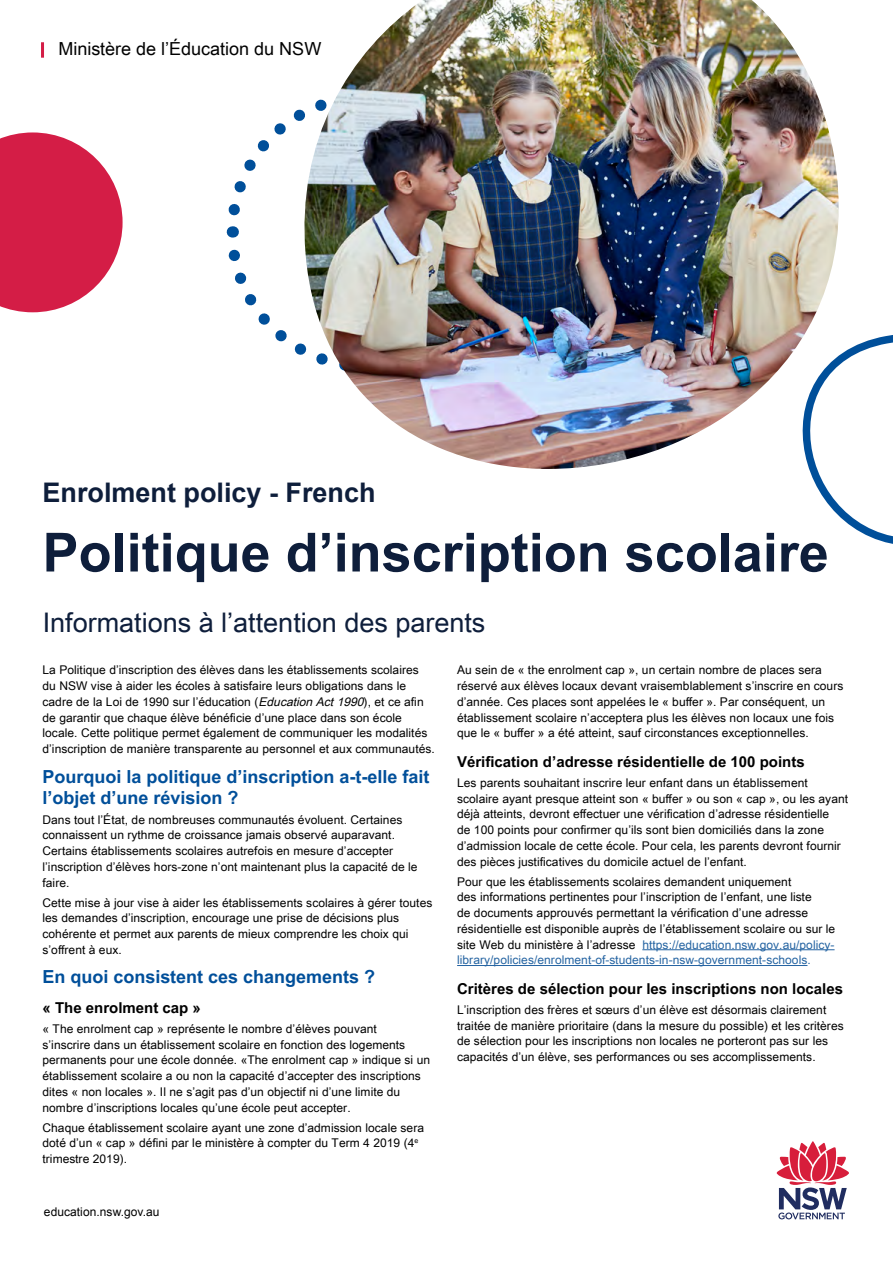
<style>
.page{position:relative;width:893px;height:1263px;background:#fff}
.page>*{position:absolute;margin:0;border:0;box-sizing:border-box;transform-origin:0 0}
.t1{font:700 54px "Arial Unicode MS";color:#0e1e3b}
.t2{font:27px "Arial Unicode MS";color:#0e1e3b}
.t3{font:700 27px "Arial";color:#0e1e3b}
.t4{font:700 18px/21px "Arial Unicode MS";color:#004f9a}
.Line_1{font:18px "Arial Unicode MS";color:#000}
.t5{font:700 15px "Arial Unicode MS";color:#000}
.t6{font:12px/15.8px "Arial Unicode MS";letter-spacing:.005em;color:#000}
.t7{font:12px "Arial";letter-spacing:.005em;color:#000}
.s1{font-style:italic}
.s2{color:#2564a2}
</style>
<div class="page">
<svg style="left:226px;top:109px;width:77px;height:246px"></svg>
<svg style="left:0;top:132px;width:123px;height:180px"></svg>
<svg style="left:776px;top:1141px;width:73px;height:78px"></svg>
<hr style="left:642px;top:949px;width:193px;height:1px;background:#2564a2">
<hr style="left:457px;top:965px;width:350px;height:1px;background:#2564a2">
<img style="left:303px;top:0;width:536px;height:469px">
<svg style="left:755px;top:315px;width:138px;height:229px"></svg>
<hr style="left:41px;top:42px;width:3px;height:16px;background:#d41d46">
<p class="Line_1" style="left:59px;top:36px;width:264px">Ministère de l’Éducation du NSW</p>
<h2 class="t3" style="left:43px;top:474px;width:335px">Enrolment policy - French</h2>
<h1 class="t1" style="left:43px;top:513px;width:788px">Politique d’inscription scolaire</h1>
<h2 class="t2" style="left:43px;top:603px;width:444px">Informations à l’attention des parents</h2>
<p class="t6" style="left:43px;top:662px;width:394px">La Politique d’inscription des élèves dans les établissements scolaires du NSW vise à aider les écoles à satisfaire leurs obligations dans le cadre de la Loi de 1990 sur l’éducation (<span class="s1">EducationAct1990</span>), et ce afin de garantir que chaque élève bénéficie d’une place dans son école locale. Cette politique permet également de communiquer les modalités d’inscription de manière transparente au personnel et aux communautés.</p>
<h3 class="t4" style="left:43px;top:766px;width:389px">Pourquoi la politique d’inscription a-t-elle fait l’objet d’une révision ?</h3>
<p class="t6" style="left:43px;top:811px;width:377px">Dans tout l’État, de nombreuses communautés évoluent. Certaines connaissent un rythme de croissance jamais observé auparavant.<br>Certains établissements scolaires autrefois en mesure d’accepter l’inscription d’élèves hors-zone n’ont maintenant plus la capacité de le faire.</p>
<p class="t6" style="left:43px;top:894px;width:391px">Cette mise à jour vise à aider les établissements scolaires à gérer toutes les demandes d’inscription, encourage une prise de décisions plus cohérente et permet aux parents de mieux comprendre les choix qui s’offrent à eux.</p>
<h3 class="t4" style="left:43px;top:967px;width:334px">En quoi consistent ces changements ?</h3>
<h4 class="t5" style="left:43px;top:996px;width:160px">« The enrolment cap »</h4>
<p class="t6" style="left:43px;top:1020px;width:389px">« The enrolment cap » représente le nombre d’élèves pouvant<br>s’inscrire dans un établissement scolaire en fonction des logements permanents pour une école donnée. «The enrolment cap » indique si un établissement scolaire a ou non la capacité d’accepter des inscriptions dites « non locales ». Il ne s’agit pas d’un objectif ni d’une limite du nombre d’inscriptions locales qu’une école peut accepter.</p>
<p class="t6" style="left:43px;top:1119px;width:383px">Chaque établissement scolaire ayant une zone d’admission locale sera doté d’un « cap » défini par le ministère à compter du Term 4 2019 (4<sup>e </sup>trimestre 2019).</p>
<p class="t6" style="left:457px;top:662px;width:388px">Au sein de « the enrolment cap », un certain nombre de places sera réservé aux élèves locaux devant vraisemblablement s’inscrire en cours d’année. Ces places sont appelées le « buffer ». Par conséquent, un établissement scolaire n’acceptera plus les élèves non locaux une fois que le « buffer » a été atteint, sauf circonstances exceptionnelles.</p>
<h4 class="t5" style="left:457px;top:750px;width:349px">Vérification d’adresse résidentielle de 100 points</h4>
<p class="t6" style="left:457px;top:774px;width:393px">Les parents souhaitant inscrire leur enfant dans un établissement scolaire ayant presque atteint son « buffer » ou son « cap », ou les ayant déjà atteints, devront effectuer une vérification d’adresse résidentielle<br>de 100 points pour confirmer qu’ils sont bien domiciliés dans la zone d’admission locale de cette école. Pour cela, les parents devront fournir des pièces justificatives du domicile actuel de l’enfant.</p>
<p class="t6" style="left:457px;top:873px;width:380px">Pour que les établissements scolaires demandent uniquement<br>des informations pertinentes pour l’inscription de l’enfant, une liste<br>de documents approuvés permettant la vérification d’une adresse résidentielle est disponible auprès de l’établissement scolaire ou sur le site Web du ministère à l’adresse <span class="s2">https://education.nsw.gov.au/policy&shy;library/policies/enrolment-of-students-in-nsw-government-schools.</span></p>
<h4 class="t5" style="left:457px;top:977px;width:387px">Critères de sélection pour les inscriptions non locales</h4>
<p class="t6" style="left:457px;top:1001px;width:388px">L’inscription des frères et sœurs d’un élève est désormais clairement traitée de manière prioritaire (dans la mesure du possible) et les critères de sélection pour les inscriptions non locales ne porteront pas sur les capacités d’un élève, ses performances ou ses accomplissements.</p>
<p class="t7" style="left:44px;top:1204px;width:117px">education.nsw.gov.au</p>
</div>
